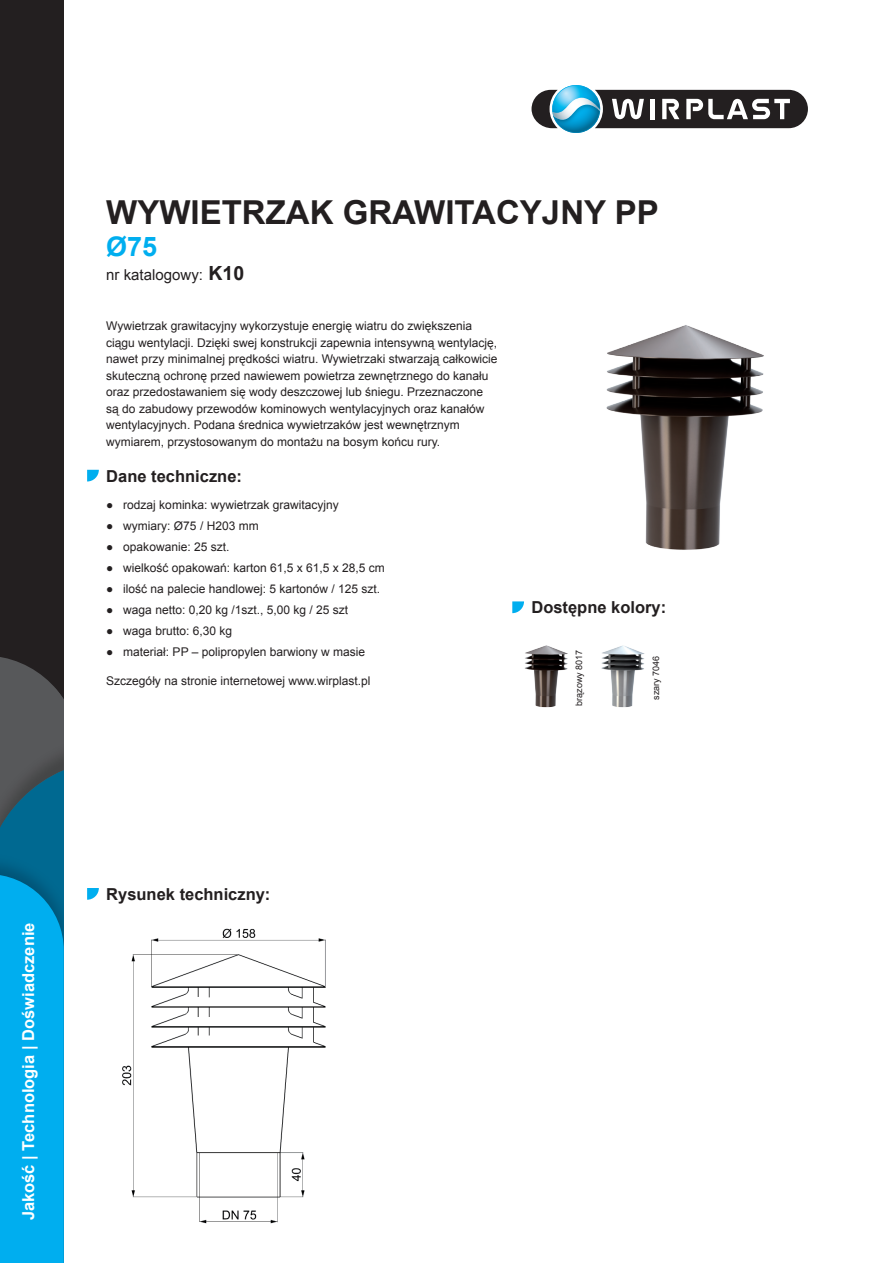
<style>
.page{position:relative;width:893px;height:1263px;background:#fff}
.page>*{position:absolute;margin:0;border:0;box-sizing:border-box;transform-origin:0 0}
.t1{font:700 33px "Arial";color:#231f20}
.t2{font:700 27px "Arial";color:#00aeef}
.t3{font:700 16.5px "Arial";color:#231f20}
.t4{font:700 16.5px "Arial";color:#fff}
.t5{font:15px "Arial";color:#231f20}
.t6{font:12px/16.5px "Arial";color:#231f20}
.t7{font:9px "Arial";color:#231f20}
.s1{font-weight:700;font-size:19.5px}
</style>
<div class="page">
<div style="left:0;top:0;width:64px;height:1263px;background:#231f20"></div>
<svg style="left:0;top:657px;width:64px;height:606px;background:#118cbb"></svg>
<svg style="left:600px;top:90px;width:208px;height:38px"></svg>
<svg style="left:532px;top:90px;width:20px;height:38px"></svg>
<img style="left:552px;top:85px;width:48px;height:48px">
<img style="left:552px;top:109px;width:48px;height:7px">
<img style="left:553px;top:86px;width:46px;height:46px">
<img style="left:553px;top:98px;width:46px;height:22px">
<svg style="left:87px;top:888px;width:12px;height:12px"></svg>
<img style="left:122px;top:928px;width:204px;height:296px">
<svg style="left:87px;top:470px;width:12px;height:11px"></svg>
<img style="left:606px;top:325px;width:158px;height:225px">
<svg style="left:512px;top:601px;width:12px;height:12px"></svg>
<img style="left:525px;top:645px;width:43px;height:63px">
<img style="left:601px;top:645px;width:44px;height:63px">
<h1 class="t1" style="left:106px;top:191px;width:554px">WYWIETRZAK GRAWITACYJNY PP</h1>
<h2 class="t2" style="left:106px;top:229px;width:53px">Ø75</h2>
<p class="t5" style="left:106px;top:265px;width:139px">nr katalogowy: <span class="s1">K10</span></p>
<p class="t6" style="left:106px;top:318px;width:393px">Wywietrzak grawitacyjny wykorzystuje energię wiatru do zwiększenia ciągu wentylacji. Dzięki swej konstrukcji zapewnia intensywną wentylację, nawet przy minimalnej prędkości wiatru. Wywietrzaki stwarzają całkowicie skuteczną ochronę przed nawiewem powietrza zewnętrznego do kanału oraz przedostawaniem się wody deszczowej lub śniegu. Przeznaczone są do zabudowy przewodów kominowych wentylacyjnych oraz kanałów wentylacyjnych. Podana średnica wywietrzaków jest wewnętrznym wymiarem, przystosowanym do montażu na bosym końcu rury.</p>
<h3 class="t3" style="left:106px;top:465px;width:137px">Dane techniczne:</h3>
<p class="t6" style="left:106px;top:496px;width:234px">● rodzaj kominka: wywietrzak grawitacyjny</p>
<p class="t6" style="left:106px;top:517px;width:154px">● wymiary: Ø75 / H203 mm</p>
<p class="t6" style="left:106px;top:538px;width:125px">● opakowanie: 25 szt.</p>
<p class="t6" style="left:106px;top:559px;width:280px">● wielkość opakowań: karton 61,5 x 61,5 x 28,5 cm</p>
<p class="t6" style="left:106px;top:580px;width:275px">● ilość na palecie handlowej: 5 kartonów / 125 szt.</p>
<p class="t6" style="left:106px;top:601px;width:243px">● waga netto: 0,20 kg /1szt., 5,00 kg / 25 szt</p>
<p class="t6" style="left:106px;top:622px;width:127px">● waga brutto: 6,30 kg</p>
<p class="t6" style="left:106px;top:643px;width:260px">● materiał: PP – polipropylen barwiony w masie</p>
<p class="t6" style="left:106px;top:673px;width:266px">Szczegóły na stronie internetowej www.wirplast.pl</p>
<h3 class="t3" style="left:531px;top:596px;width:136px">Dostępne kolory:</h3>
<p class="t7" style="left:573px;top:706px;width:58px;rotate:-90deg">brązowy 8017</p>
<p class="t7" style="left:650px;top:700px;width:46px;rotate:-90deg">szary 7046</p>
<h3 class="t4" style="left:17px;top:1220px;width:299px;rotate:-90deg">Jakość | Technologia | Doświadczenie</h3>
<h3 class="t3" style="left:106px;top:883px;width:166px">Rysunek techniczny:</h3>
</div>
